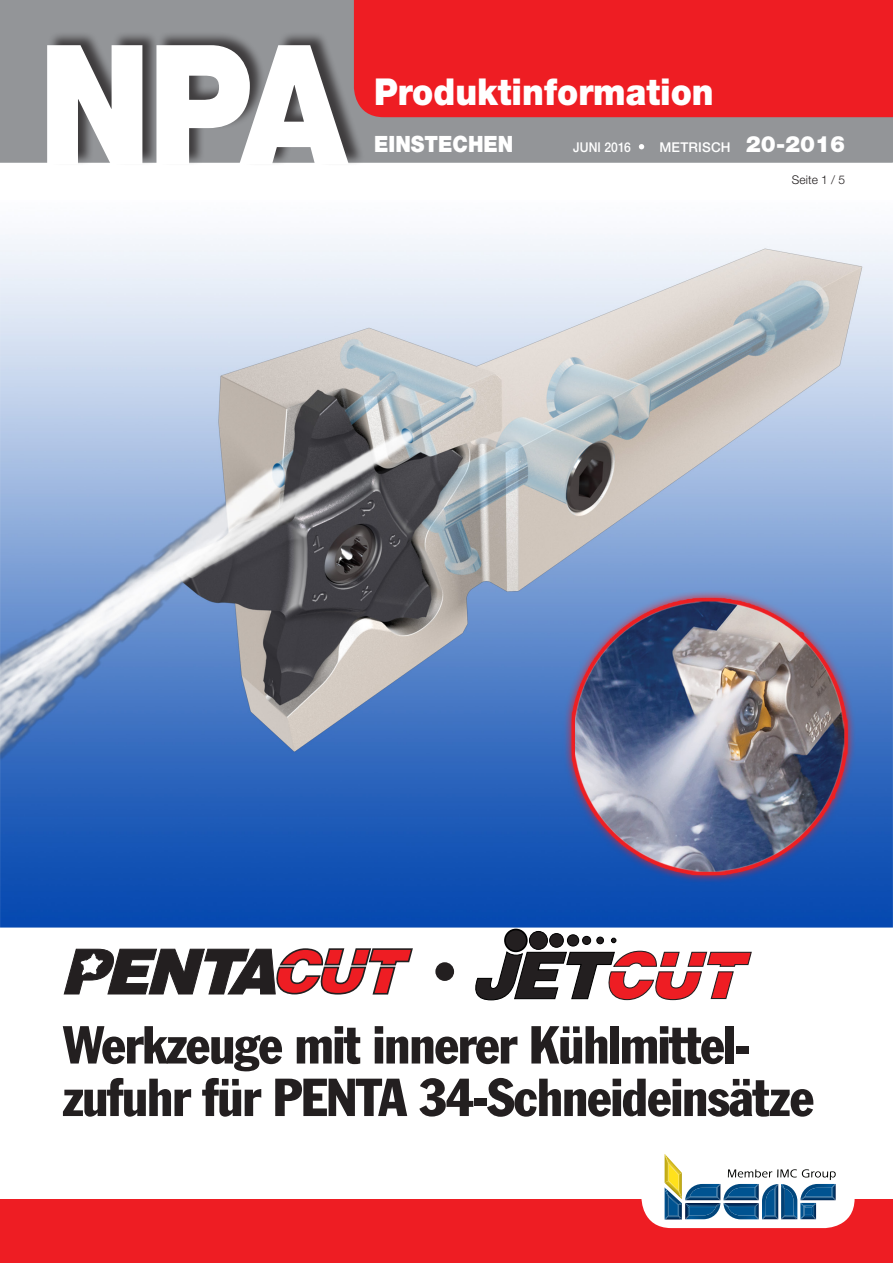
<style>
.page{position:relative;width:893px;height:1263px;background:#fff}
.page>*{position:absolute;margin:0;border:0;box-sizing:border-box;transform-origin:0 0}
.t1{font:900 166.5px "Helvetica Neue LT Std";color:#fff;scale:.89 1}
.t2{font:condensed 52.5px/52.5px "Franklin Gothic Std";letter-spacing:-.02em;color:#231f20}
.t3{font:900 37.2px "Helvetica Neue LT Std";color:#fff;scale:.91 1}
.t4{font:900 22.5px "Helvetica Neue LT Std";color:#fff;scale:.91 1}
.t5{font:900 22.5px "Helvetica Neue LT Std";color:#fff}
.t6{font:500 13.5px "Helvetica Neue LT Std";letter-spacing:.01em;color:#fff;scale:.9 1}
.t7{font:500 13.5px "Helvetica Neue LT Std";letter-spacing:.01em;color:#fff}
.t8{font:300 12px "Helvetica Neue LT Std";letter-spacing:.015em;color:#231f20}
</style>
<div class="page">
<img style="left:0;top:233px;width:893px;height:694px">
<div style="left:0;top:0;width:893px;height:163px;background:#939598"></div>
<div style="left:354px;top:0;width:539px;height:117px;background:#ee1d23"></div>
<svg style="left:639px;top:144px;width:5px;height:5px"></svg>
<div style="left:0;top:1200px;width:893px;height:63px;background:#ee1d23"></div>
<div style="left:641px;top:1162px;width:214px;height:66px;background:#fff;border-radius:30px"></div>
<svg style="left:665px;top:1154px;width:171px;height:65px"></svg>
<svg style="left:63px;top:948px;width:350px;height:47px"></svg>
<svg style="left:475px;top:929px;width:277px;height:72px"></svg>
<div style="left:48px;top:31px;width:317px;height:135px;background:#231f20;opacity:.75"></div>
<h1 class="t1" style="left:39px;top:5px;width:349px">NPA</h1>
<p class="t3" style="left:374px;top:69px;width:375px">Produktinformation</p>
<p class="t6" style="left:573px;top:139px;width:66px">JUNI 2016</p>
<p class="t7" style="left:659px;top:139px;width:73px">METRISCH</p>
<p class="t4" style="left:374px;top:131px;width:154px">EINSTECHEN</p>
<p class="t5" style="left:746px;top:131px;width:101px">20-2016</p>
<p class="t8" style="left:792px;top:172px;width:55px">Seite 1 / 5</p>
<p class="t2" style="left:432px;top:945px;width:28px">•</p>
<p class="t2" style="left:63px;top:1018px;width:753px">Werkzeuge mit innerer Kühlmittel&shy;zufuhr für PENTA 34-Schneideinsätze</p>
</div>
